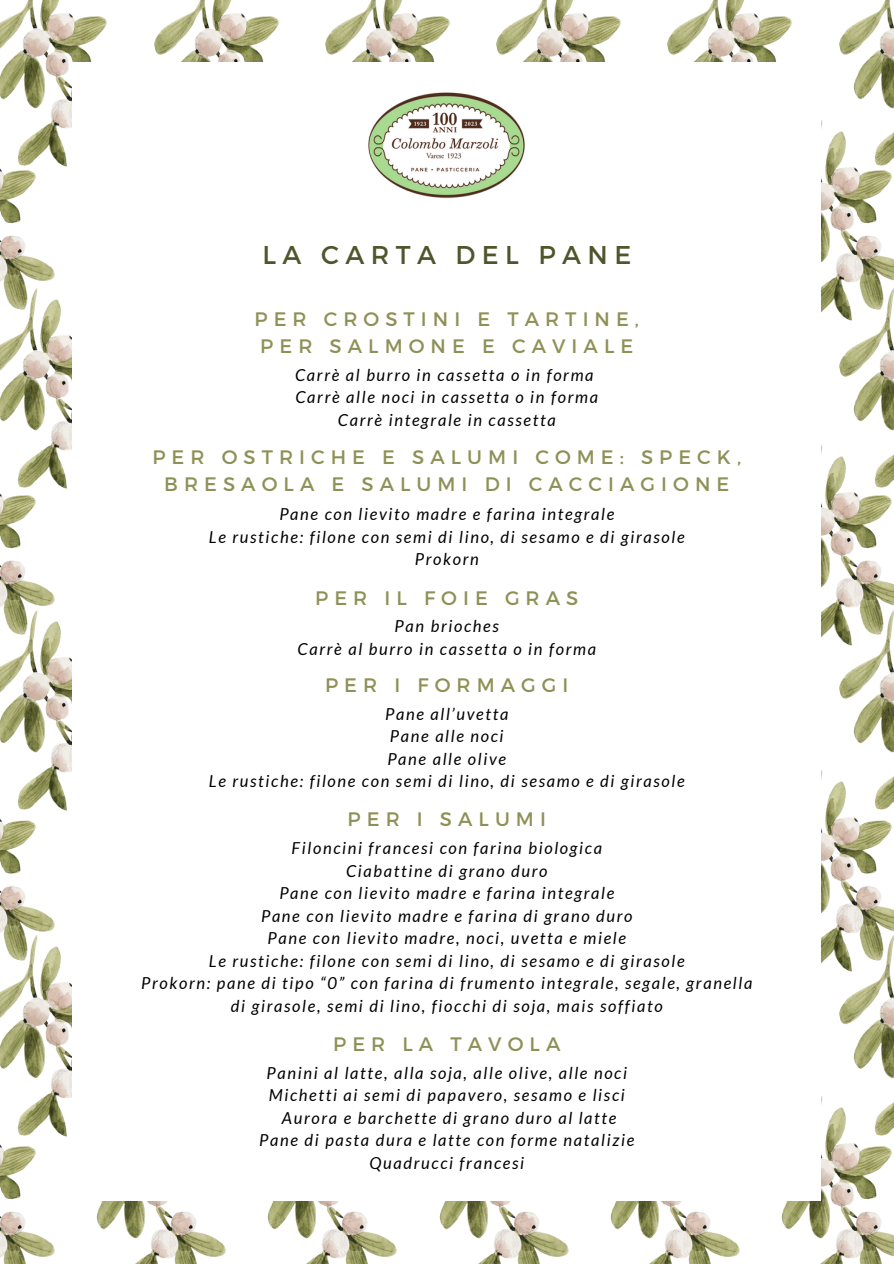
<style>
.page{position:relative;width:894px;height:1264px;background:#fff}
.page>*{position:absolute;margin:0;border:0;box-sizing:border-box;transform-origin:0 0}
.t1{font:25.65px "Montserrat";letter-spacing:.25em;color:#51552c}
.t2{font:19.5px/27px "Montserrat";letter-spacing:.31em;color:#8e9156}
.t3{font:italic 16.5px/22.5px "Lato";letter-spacing:.1em;color:#000;text-align:center}
</style>
<div class="page">
<img style="left:839px;top:0;width:54px;height:109px">
<img style="left:821px;top:120px;width:72px;height:193px">
<img style="left:839px;top:288px;width:54px;height:143px">
<img style="left:821px;top:445px;width:72px;height:193px">
<img style="left:839px;top:610px;width:54px;height:143px">
<img style="left:821px;top:771px;width:72px;height:193px">
<img style="left:839px;top:935px;width:54px;height:143px">
<img style="left:781px;top:1096px;width:112px;height:167px">
<img style="left:667px;top:0;width:125px;height:62px">
<img style="left:610px;top:1201px;width:129px;height:62px">
<img style="left:496px;top:0;width:125px;height:62px">
<img style="left:439px;top:1201px;width:129px;height:62px">
<img style="left:325px;top:0;width:125px;height:62px">
<img style="left:267px;top:1201px;width:130px;height:62px">
<img style="left:154px;top:0;width:125px;height:62px">
<img style="left:96px;top:1201px;width:129px;height:62px">
<img style="left:0;top:0;width:107px;height:167px">
<img style="left:0;top:120px;width:54px;height:168px">
<img style="left:0;top:288px;width:72px;height:200px">
<img style="left:0;top:445px;width:54px;height:165px">
<img style="left:0;top:610px;width:72px;height:200px">
<img style="left:0;top:771px;width:54px;height:164px">
<img style="left:0;top:935px;width:72px;height:201px">
<img style="left:0;top:1096px;width:54px;height:167px">
<div style="left:73px;top:62px;width:747px;height:1138px;background:#fff"></div>
<img style="left:368px;top:92px;width:157px;height:106px">
<p class="t1" style="left:262px;top:238px;width:370px">LA CARTA DEL PANE</p>
<p class="t2" style="left:254px;top:304px;width:386px">PER CROSTINI E TARTINE,<br>PER SALMONE E CAVIALE</p>
<p class="t3" style="left:295px;top:363px;width:300px">Carrè al burro in cassetta o in forma</p>
<p class="t3" style="left:295px;top:385px;width:304px">Carrè alle noci in cassetta o in forma</p>
<p class="t3" style="left:338px;top:408px;width:219px">Carrè integrale in cassetta</p>
<p class="t2" style="left:152px;top:443px;width:590px;text-align:center">PER OSTRICHE E SALUMI COME: SPECK,<br>BRESAOLA E SALUMI DI CACCIAGIONE</p>
<p class="t3" style="left:279px;top:502px;width:336px">Pane con lievito madre e farina integrale</p>
<p class="t3" style="left:209px;top:525px;width:477px">Le rustiche: filone con semi di lino, di sesamo e di girasole</p>
<p class="t3" style="left:414px;top:547px;width:65px">Prokorn</p>
<p class="t2" style="left:315px;top:583px;width:264px">PER IL FOIE GRAS</p>
<p class="t3" style="left:394px;top:614px;width:106px">Pan brioches</p>
<p class="t3" style="left:297px;top:637px;width:300px">Carrè al burro in cassetta o in forma</p>
<p class="t2" style="left:325px;top:670px;width:245px">PER I FORMAGGI</p>
<p class="t3" style="left:385px;top:702px;width:125px">Pane all’uvetta</p>
<p class="t3" style="left:390px;top:724px;width:115px">Pane alle noci</p>
<p class="t3" style="left:387px;top:747px;width:120px">Pane alle olive</p>
<p class="t3" style="left:209px;top:769px;width:477px">Le rustiche: filone con semi di lino, di sesamo e di girasole</p>
<p class="t2" style="left:347px;top:805px;width:200px">PER I SALUMI</p>
<p class="t3" style="left:291px;top:836px;width:312px">Filoncini francesi con farina biologica</p>
<p class="t3" style="left:346px;top:859px;width:203px">Ciabattine di grano duro</p>
<p class="t3" style="left:279px;top:881px;width:336px">Pane con lievito madre e farina integrale</p>
<p class="t3" style="left:261px;top:904px;width:373px">Pane con lievito madre e farina di grano duro</p>
<p class="t3" style="left:267px;top:926px;width:360px">Pane con lievito madre, noci, uvetta e miele</p>
<p class="t3" style="left:209px;top:949px;width:477px">Le rustiche: filone con semi di lino, di sesamo e di girasole</p>
<p class="t3" style="left:141px;top:971px;width:612px">Prokorn: pane di tipo “0” con farina di frumento integrale, segale, granella di girasole, semi di lino, fiocchi di soja, mais soffiato</p>
<p class="t2" style="left:333px;top:1029px;width:229px">PER LA TAVOLA</p>
<p class="t3" style="left:266px;top:1061px;width:362px">Panini al latte, alla soja, alle olive, alle noci</p>
<p class="t3" style="left:269px;top:1083px;width:357px">Michetti ai semi di papavero, sesamo e lisci</p>
<p class="t3" style="left:282px;top:1106px;width:336px">Aurora e barchette di grano duro al latte</p>
<p class="t3" style="left:259px;top:1128px;width:377px">Pane di pasta dura e latte con forme natalizie</p>
<p class="t3" style="left:369px;top:1151px;width:156px">Quadrucci francesi</p>
</div>
